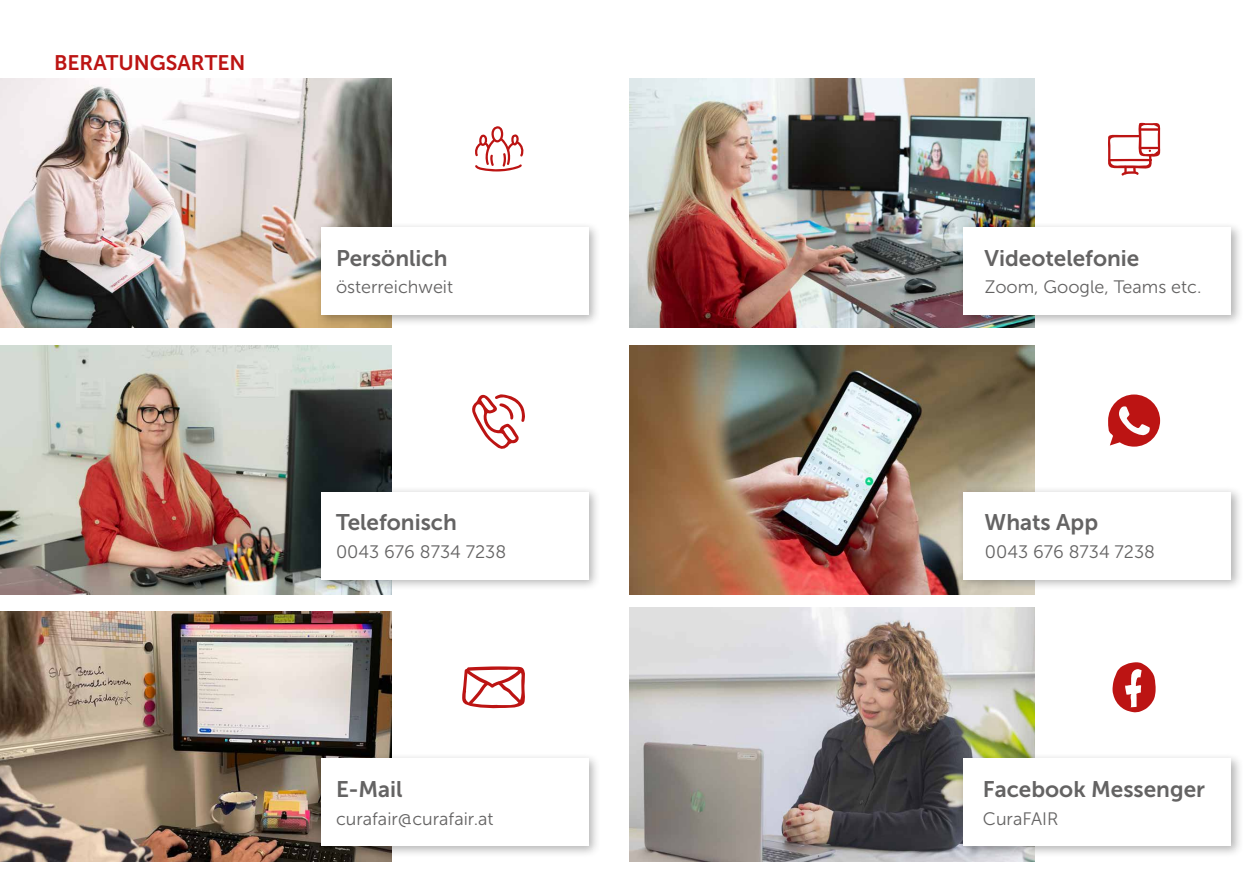
<style>
.page{position:relative;width:1259px;height:893px;background:#fff}
.page>*{position:absolute;margin:0;border:0;box-sizing:border-box;transform-origin:0 0}
.t1{font:22.5px "Museo Sans 700";color:#646363}
.t2{font:21px "Museo Sans 700";color:#bc1413}
.t3{font:18px "Museo Sans 300";color:#646363}
</style>
<div class="page">
<img style="left:0;top:78px;width:392px;height:250px">
<img style="left:629px;top:78px;width:405px;height:250px">
<img style="left:0;top:612px;width:392px;height:249px">
<img style="left:629px;top:607px;width:405px;height:254px">
<img style="left:0;top:345px;width:392px;height:250px">
<img style="left:629px;top:345px;width:405px;height:250px">
<div style="left:315px;top:222px;width:286px;height:105px;background:#000;opacity:.3"></div>
<div style="left:321px;top:227px;width:268px;height:88px;background:#fff"></div>
<div style="left:957px;top:222px;width:286px;height:105px;background:#000;opacity:.3"></div>
<div style="left:963px;top:227px;width:268px;height:88px;background:#fff"></div>
<div style="left:315px;top:753px;width:286px;height:106px;background:#000;opacity:.3"></div>
<div style="left:321px;top:759px;width:268px;height:87px;background:#fff"></div>
<div style="left:957px;top:753px;width:286px;height:106px;background:#000;opacity:.3"></div>
<div style="left:963px;top:759px;width:268px;height:87px;background:#fff"></div>
<div style="left:315px;top:486px;width:286px;height:106px;background:#000;opacity:.3"></div>
<div style="left:321px;top:492px;width:268px;height:87px;background:#fff"></div>
<div style="left:957px;top:486px;width:286px;height:106px;background:#000;opacity:.3"></div>
<div style="left:963px;top:492px;width:268px;height:87px;background:#fff"></div>
<svg style="left:1112px;top:662px;width:44px;height:50px"></svg>
<svg style="left:475px;top:126px;width:49px;height:45px"></svg>
<svg style="left:1108px;top:123px;width:52px;height:53px"></svg>
<svg style="left:472px;top:394px;width:53px;height:55px"></svg>
<svg style="left:1108px;top:394px;width:52px;height:53px"></svg>
<svg style="left:462px;top:666px;width:63px;height:42px"></svg>
<p class="t2" style="left:54px;top:51px;width:193px">BERATUNGSARTEN</p>
<p class="t1" style="left:984px;top:246px;width:156px">Videotelefonie</p>
<p class="t1" style="left:336px;top:246px;width:113px">Persönlich</p>
<p class="t3" style="left:336px;top:277px;width:119px">österreichweit</p>
<p class="t3" style="left:985px;top:277px;width:218px">Zoom, Google, Teams etc.</p>
<p class="t1" style="left:336px;top:510px;width:122px">Telefonisch</p>
<p class="t1" style="left:984px;top:510px;width:115px">Whats App</p>
<p class="t3" style="left:336px;top:542px;width:172px">0043 676 8734 7238</p>
<p class="t3" style="left:985px;top:542px;width:172px">0043 676 8734 7238</p>
<p class="t1" style="left:336px;top:776px;width:68px">E-Mail</p>
<p class="t1" style="left:983px;top:776px;width:223px">Facebook Messenger</p>
<p class="t3" style="left:336px;top:809px;width:159px">curafair@curafair.at</p>
<p class="t3" style="left:983px;top:809px;width:77px">CuraFAIR</p>
</div>
